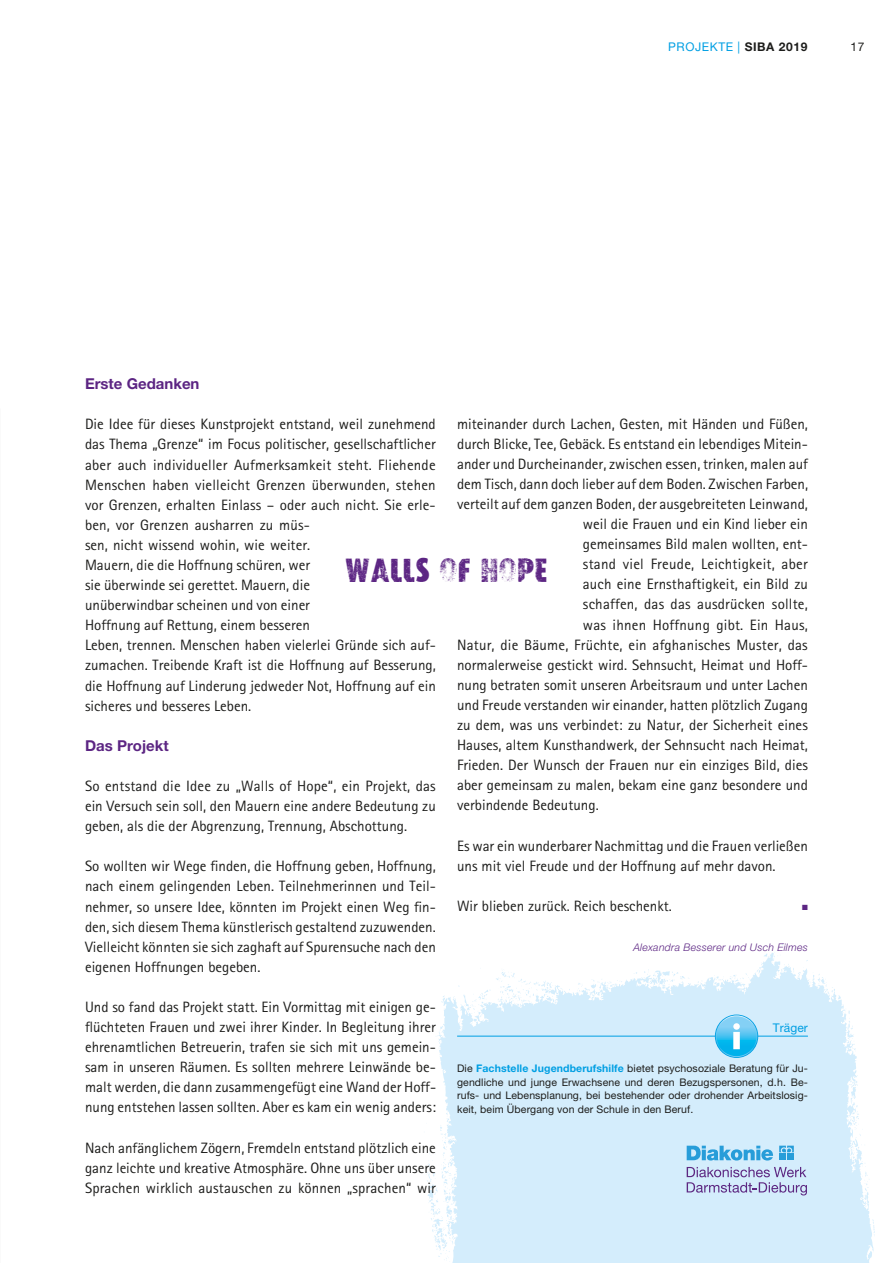
<style>
.page{position:relative;width:893px;height:1263px;background:#fff}
.page>*{position:absolute;margin:0;border:0;box-sizing:border-box;transform-origin:0 0}
.t1{font:33px "VTKSWORKER";letter-spacing:.01em;color:#5c2583}
.t2{font:15px/20.1px "Agfa Rotis Sans Serif";color:#1d1d1b;text-align:justify}
.t3{font:700 15px "Helvetica Neue LT Pro";color:#5c2583}
.t4{font:12px "Helvetica Neue LT Pro";letter-spacing:.05em;color:#009fe3}
.t5{font:12px "Helvetica Neue LT Pro";color:#1d1d1b}
.t6{font:10.5px/13.5px "Helvetica Neue LT Pro";letter-spacing:.01em;color:#1d1d1b;text-align:justify}
.t7{font:italic 300 10.5px "Helvetica Neue LT Pro";letter-spacing:.025em;color:#5c2583}
.t8{font:7.5px "Zapf Dingbats ITC";color:#5c2583}
.s1{font-weight:700;color:#1d1d1b}
.s2{font-weight:700;color:#009fe3}
</style>
<div class="page">
<svg style="left:426px;top:943px;width:449px;height:320px;fill:#d4edfc"></svg>
<hr style="left:457px;top:1036px;width:351px;height:1px;background:#009fe3">
<svg style="left:715px;top:1014px;width:43px;height:44px"></svg>
<svg style="left:716px;top:1015px;width:41px;height:42px"></svg>
<svg style="left:717px;top:1016px;width:39px;height:40px"></svg>
<svg style="left:733px;top:1023px;width:7px;height:26px"></svg>
<svg style="left:687px;top:1146px;width:86px;height:14px"></svg>
<svg style="left:779px;top:1146px;width:15px;height:6px"></svg>
<div style="left:779px;top:1153px;width:7px;height:7px;background:#279dd9"></div>
<div style="left:787px;top:1153px;width:7px;height:7px;background:#279dd9"></div>
<svg style="left:687px;top:1167px;width:120px;height:28px;background:#b8bfdf"></svg>
<p class="t4" style="left:668px;top:40px;width:141px">PROJEKTE | <span class="s1">SIBA 2019</span></p>
<p class="t5" style="left:850px;top:40px;width:15px">17</p>
<p class="t3" style="left:85px;top:375px;width:116px">Erste Gedanken</p>
<p class="t2" style="left:85px;top:414px;width:352px;text-align:left">Die Idee für dieses Kunstprojekt entstand, weil zunehmend das Thema „Grenze“ im Focus politischer, gesellschaftlicher aber auch individueller Aufmerksamkeit steht. Fliehende Menschen haben vielleicht Grenzen überwunden, stehen vor Grenzen, erhalten Einlass – oder auch nicht. Sie erle&shy;ben, vor Grenzen ausharren zu müs-<br>sen, nicht wissend wohin, wie weiter.<br>Mauern, die die Hoffnung schüren, wer<br>sie überwinde sei gerettet. Mauern, die<br>unüberwindbar scheinen und von einer<br>Hoffnung auf Rettung, einem besseren<br>Leben, trennen. Menschen haben vielerlei Gründe sich auf&shy;zumachen. Treibende Kraft ist die Hoffnung auf Besserung, die Hoffnung auf Linderung jedweder Not, Hoffnung auf ein sicheres und besseres Leben.</p>
<p class="t3" style="left:85px;top:736px;width:85px">Das Projekt</p>
<p class="t2" style="left:85px;top:776px;width:352px">So entstand die Idee zu „Walls of Hope“, ein Projekt, das ein Versuch sein soll, den Mauern eine andere Bedeutung zu geben, als die der Abgrenzung, Trennung, Abschottung.</p>
<p class="t2" style="left:85px;top:856px;width:352px">So wollten wir Wege finden, die Hoffnung geben, Hoffnung, nach einem gelingenden Leben. Teilnehmerinnen und Teil&shy;nehmer, so unsere Idee, könnten im Projekt einen Weg fin&shy;den, sich diesem Thema künstlerisch gestaltend zuzuwenden.<br>Vielleicht könnten sie sich zaghaft auf Spurensuche nach den eigenen Hoffnungen begeben.</p>
<p class="t2" style="left:85px;top:997px;width:353px">Und so fand das Projekt statt. Ein Vormittag mit einigen ge&shy;flüchteten Frauen und zwei ihrer Kinder. In Begleitung ihrer ehrenamtlichen Betreuerin, trafen sie sich mit uns gemein&shy;sam in unseren Räumen. Es sollten mehrere Leinwände be&shy;malt werden, die dann zusammengefügt eine Wand der Hoff&shy;nung entstehen lassen sollten. Aber es kam ein wenig anders:</p>
<p class="t2" style="left:85px;top:1137px;width:352px">Nach anfänglichem Zögern, Fremdeln entstand plötzlich eine ganz leichte und kreative Atmosphäre. Ohne uns über unsere Sprachen wirklich austauschen zu können „sprachen“ wir</p>
<p class="t2" style="left:457px;top:413px;width:352px">miteinander durch Lachen, Gesten, mit Händen und Füßen,</p>
<p class="t2" style="left:457px;top:433px;width:352px">durch Blicke, Tee, Gebäck. Es entstand ein lebendiges Mitein-</p>
<p class="t2" style="left:457px;top:454px;width:352px">ander und Durcheinander, zwischen essen, trinken, malen auf</p>
<p class="t2" style="left:457px;top:474px;width:352px">dem Tisch, dann doch lieber auf dem Boden. Zwischen Farben,</p>
<p class="t2" style="left:457px;top:494px;width:352px">verteilt auf dem ganzen Boden, der ausgebreiteten Leinwand,</p>
<p class="t2" style="left:583px;top:514px;width:227px">weil die Frauen und ein Kind lieber ein</p>
<p class="t2" style="left:583px;top:534px;width:227px">gemeinsames Bild malen wollten, ent-</p>
<p class="t2" style="left:583px;top:554px;width:226px">stand viel Freude, Leichtigkeit, aber</p>
<p class="t2" style="left:583px;top:574px;width:227px">auch eine Ernsthaftigkeit, ein Bild zu</p>
<p class="t2" style="left:583px;top:594px;width:226px">schaffen, das das ausdrücken sollte,</p>
<p class="t2" style="left:583px;top:614px;width:227px">was ihnen Hoffnung gibt. Ein Haus,</p>
<p class="t2" style="left:457px;top:634px;width:352px">Natur, die Bäume, Früchte, ein afghanisches Muster, das</p>
<p class="t2" style="left:457px;top:654px;width:352px">normalerweise gestickt wird. Sehnsucht, Heimat und Hoff-</p>
<p class="t2" style="left:457px;top:674px;width:352px">nung betraten somit unseren Arbeitsraum und unter Lachen</p>
<p class="t2" style="left:457px;top:695px;width:352px">und Freude verstanden wir einander, hatten plötzlich Zugang</p>
<p class="t2" style="left:457px;top:715px;width:352px">zu dem, was uns verbindet: zu Natur, der Sicherheit eines</p>
<p class="t2" style="left:457px;top:735px;width:352px">Hauses, altem Kunsthandwerk, der Sehnsucht nach Heimat,</p>
<p class="t2" style="left:457px;top:755px;width:352px">Frieden. Der Wunsch der Frauen nur ein einziges Bild, dies</p>
<p class="t2" style="left:457px;top:775px;width:352px">aber gemeinsam zu malen, bekam eine ganz besondere und</p>
<p class="t2" style="left:457px;top:795px;width:143px">verbindende Bedeutung.</p>
<p class="t2" style="left:457px;top:835px;width:352px">Es war ein wunderbarer Nachmittag und die Frauen verließen uns mit viel Freude und der Hoffnung auf mehr davon.</p>
<p class="t2" style="left:457px;top:895px;width:216px">Wir blieben zurück. Reich beschenkt.</p>
<p class="t8" style="left:802px;top:903px;width:7px">■</p>
<p class="t7" style="left:633px;top:941px;width:176px">Alexandra Besserer und Usch Eilmes</p>
<h1 class="t1" style="left:345px;top:551px;width:204px">WALLS OF HOPE</h1>
<p class="t4" style="left:773px;top:1020px;width:37px">Träger</p>
<p class="t6" style="left:457px;top:1061px;width:352px">Die <span class="s2">Fachstelle Jugendberufshilfe</span> bietet psychosoziale Beratung für Ju&shy;gendliche und junge Erwachsene und deren Bezugspersonen, d.h. Be&shy;rufs- und Lebensplanung, bei bestehender oder drohender Arbeitslosig&shy;keit, beim Übergang von der Schule in den Beruf.</p>
</div>
